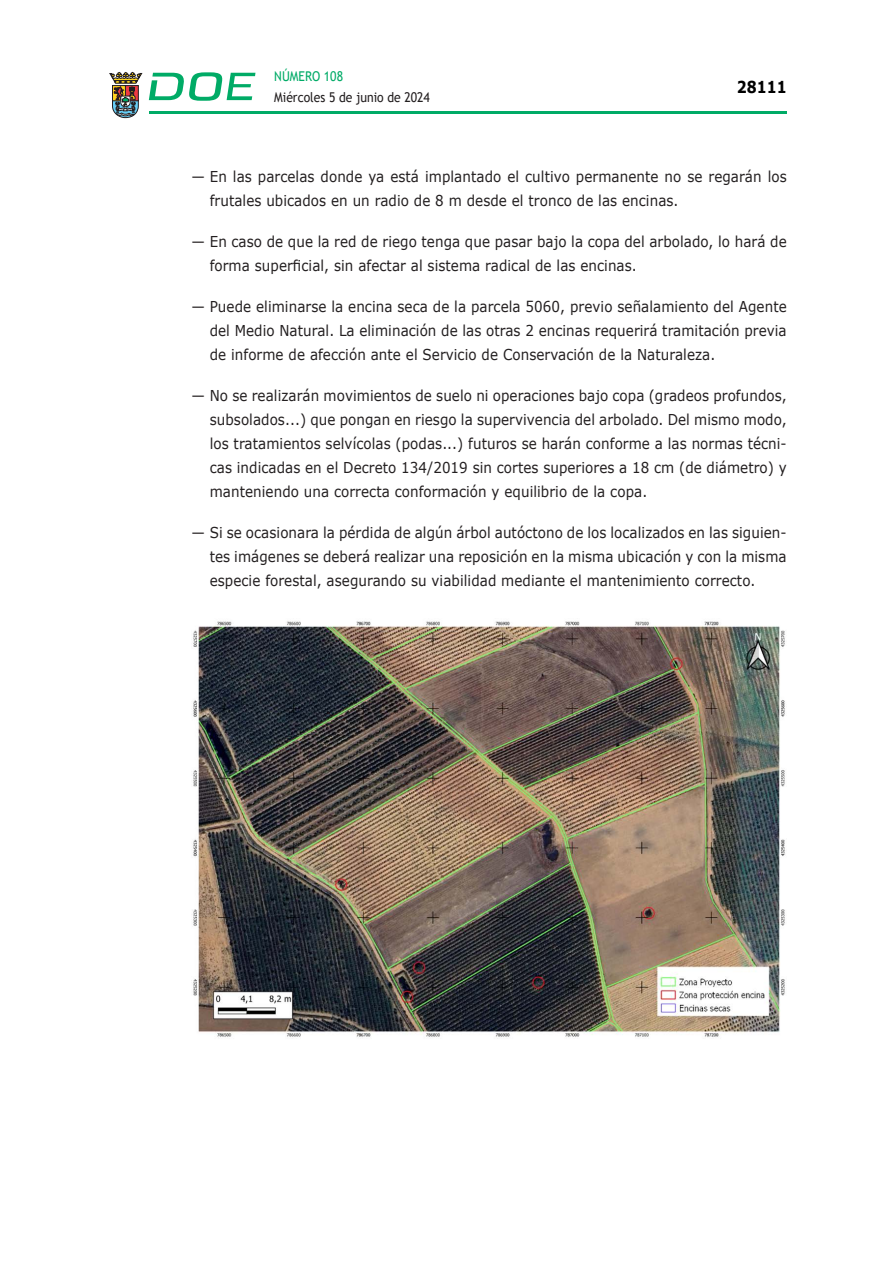
<style>
.page{position:relative;width:893px;height:1263px;background:#fff}
.page>*{position:absolute;margin:0;border:0;box-sizing:border-box;transform-origin:0 0}
.t1{font:700 16.5px "Verdana";color:#000;scale:.85 1}
.CUERPO_DE_TEXTO{font:15px/24px "Verdana";letter-spacing:.005em;color:#231f20;text-align:justify;scale:.9 1}
.t2{font:13.5px "Trebuchet MS";color:#231f20;scale:.9 1}
.t3{font:13.5px "Trebuchet MS";color:#00ab67;scale:.9 1}
</style>
<div class="page">
<hr style="left:149px;top:111px;width:638px;height:3px;background:#00ab66">
<svg style="left:109px;top:72px;width:33px;height:46px"></svg>
<svg style="left:149px;top:72px;width:106px;height:29px"></svg>
<img style="left:193px;top:621px;width:592px;height:418px">
<p class="t3" style="left:274px;top:67px;width:78px">NÚMERO 108</p>
<p class="t2" style="left:274px;top:88px;width:175px">Miércoles 5 de junio de 2024</p>
<p class="t1" style="left:737px;top:75px;width:60px">28111</p>
<p class="CUERPO_DE_TEXTO" style="left:210px;top:164px;width:643px;text-indent:-18px">— En las parcelas donde ya está implantado el cultivo permanente no se regarán los frutales ubicados en un radio de 8 m desde el tronco de las encinas.</p>
<p class="CUERPO_DE_TEXTO" style="left:210px;top:229px;width:643px;text-indent:-18px">— En caso de que la red de riego tenga que pasar bajo la copa del arbolado, lo hará de forma superficial, sin afectar al sistema radical de las encinas.</p>
<p class="CUERPO_DE_TEXTO" style="left:210px;top:294px;width:643px;text-indent:-18px">— Puede eliminarse la encina seca de la parcela 5060, previo señalamiento del Agente del Medio Natural. La eliminación de las otras 2 encinas requerirá tramitación previa de informe de afección ante el Servicio de Conservación de la Naturaleza.</p>
<p class="CUERPO_DE_TEXTO" style="left:210px;top:383px;width:643px;text-indent:-18px">— No se realizarán movimientos de suelo ni operaciones bajo copa (gradeos profundos, subsolados...) que pongan en riesgo la supervivencia del arbolado. Del mismo modo, los tratamientos selvícolas (podas...) futuros se harán conforme a las normas técni&shy;cas indicadas en el Decreto 134/2019 sin cortes superiores a 18 cm (de diámetro) y manteniendo una correcta conformación y equilibrio de la copa.</p>
<p class="CUERPO_DE_TEXTO" style="left:210px;top:520px;width:643px;text-indent:-18px">— Si se ocasionara la pérdida de algún árbol autóctono de los localizados en las siguien&shy;tes imágenes se deberá realizar una reposición en la misma ubicación y con la misma especie forestal, asegurando su viabilidad mediante el mantenimiento correcto.</p>
</div>
